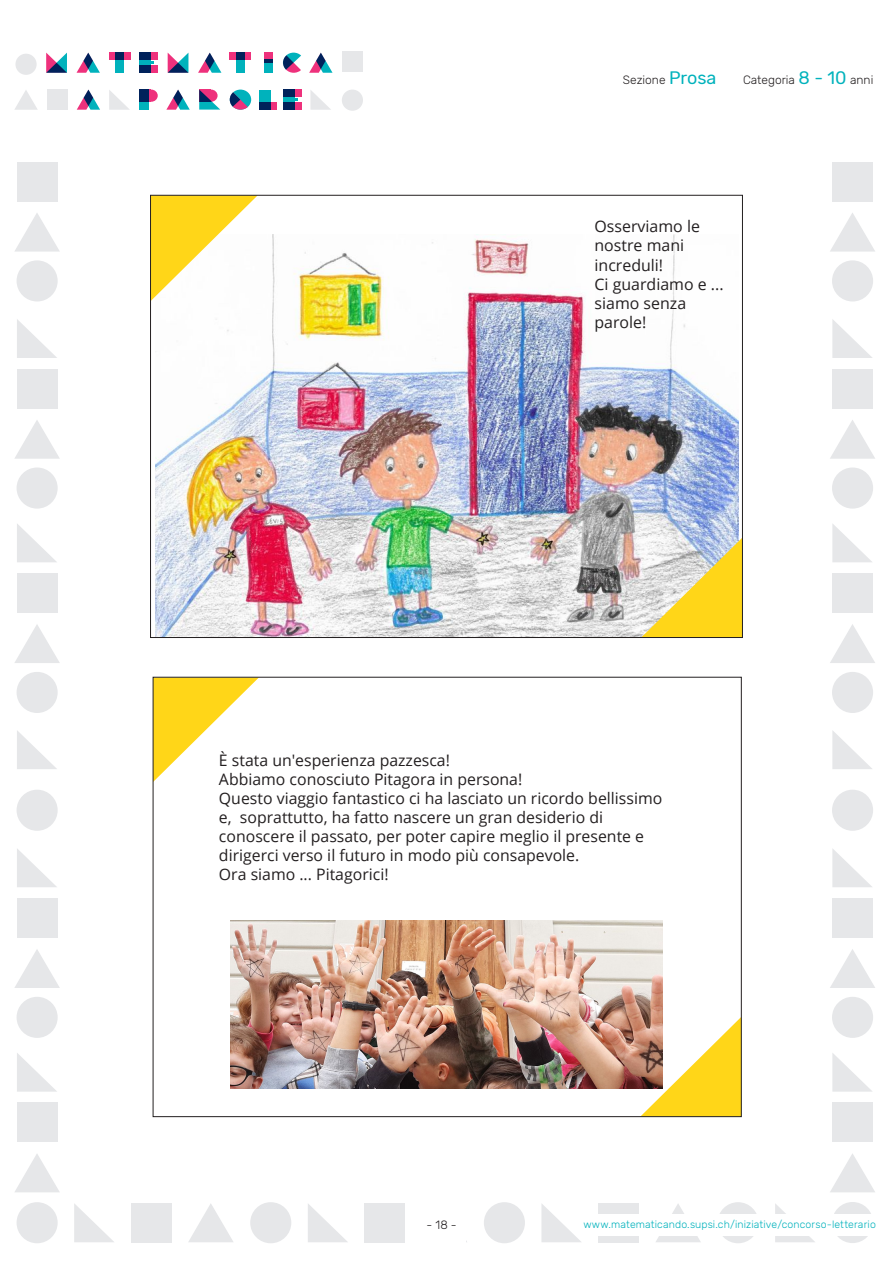
<style>
.page{position:relative;width:893px;height:1263px;background:#fff}
.page>*{position:absolute;margin:0;border:0;box-sizing:border-box;transform-origin:0 0}
.t1{font:15.9px/19px "Open Sans";color:#231f20}
.t2{font:300 12px "Rubik";color:#231f20}
.t3{font:300 10.5px "Rubik";letter-spacing:.01em;color:#00b2bc}
.s1{font-weight:400;font-size:18px;color:#00b2bc}
</style>
<div class="page">
<div style="left:250px;top:1202px;width:41px;height:41px;background:#e6e7e9;border-radius:50%"></div>
<div style="left:484px;top:1202px;width:41px;height:41px;background:#e6e7e9;border-radius:50%"></div>
<svg style="left:308px;top:1204px;width:40px;height:38px"></svg>
<svg style="left:541px;top:1204px;width:40px;height:38px"></svg>
<div style="left:365px;top:1203px;width:40px;height:39px;background:#e6e7e9"></div>
<div style="left:15px;top:54px;width:22px;height:21px;background:#e6e7e9;border-radius:50%"></div>
<svg style="left:77px;top:90px;width:23px;height:20px"></svg>
<div style="left:342px;top:51px;width:21px;height:20px;background:#e6e7e9"></div>
<div style="left:342px;top:90px;width:21px;height:21px;background:#e6e7e9;border-radius:50%"></div>
<div style="left:47px;top:90px;width:21px;height:20px;background:#e6e7e9"></div>
<svg style="left:46px;top:53px;width:21px;height:20px"></svg>
<svg style="left:77px;top:53px;width:23px;height:20px"></svg>
<div style="left:116px;top:53px;width:8px;height:20px;background:#00b2bc"></div>
<svg style="left:109px;top:53px;width:22px;height:7px"></svg>
<div style="left:283px;top:90px;width:11px;height:20px;background:#00b2bc"></div>
<svg style="left:283px;top:90px;width:18px;height:7px"></svg>
<svg style="left:283px;top:102px;width:18px;height:8px"></svg>
<svg style="left:283px;top:53px;width:18px;height:20px"></svg>
<div style="left:259px;top:102px;width:18px;height:8px;background:#ee317c"></div>
<svg style="left:259px;top:90px;width:12px;height:20px"></svg>
<div style="left:264px;top:53px;width:9px;height:10px;background:#ee317c"></div>
<svg style="left:264px;top:59px;width:9px;height:14px"></svg>
<svg style="left:109px;top:90px;width:21px;height:20px"></svg>
<svg style="left:309px;top:53px;width:24px;height:20px"></svg>
<svg style="left:310px;top:90px;width:21px;height:20px"></svg>
<svg style="left:15px;top:90px;width:23px;height:20px"></svg>
<svg style="left:168px;top:53px;width:20px;height:20px"></svg>
<svg style="left:166px;top:90px;width:24px;height:20px"></svg>
<div style="left:140px;top:53px;width:11px;height:20px;background:#00b2bc"></div>
<svg style="left:140px;top:53px;width:18px;height:7px"></svg>
<svg style="left:140px;top:65px;width:18px;height:8px"></svg>
<div style="left:145px;top:90px;width:13px;height:12px;background:#ee317c;border-radius:50%"></div>
<svg style="left:139px;top:90px;width:10px;height:20px"></svg>
<svg style="left:198px;top:53px;width:23px;height:20px"></svg>
<svg style="left:199px;top:90px;width:21px;height:20px"></svg>
<div style="left:236px;top:53px;width:9px;height:20px;background:#00b2bc"></div>
<svg style="left:230px;top:53px;width:21px;height:7px"></svg>
<div style="left:230px;top:90px;width:21px;height:20px;background:#00b2bc;border-radius:50%"></div>
<svg style="left:230px;top:92px;width:18px;height:18px"></svg>
<div style="left:17px;top:162px;width:40px;height:39px;background:#e6e7e9"></div>
<svg style="left:15px;top:213px;width:45px;height:39px"></svg>
<div style="left:17px;top:260px;width:41px;height:41px;background:#e6e7e9;border-radius:50%"></div>
<svg style="left:17px;top:319px;width:40px;height:39px"></svg>
<div style="left:17px;top:369px;width:40px;height:39px;background:#e6e7e9"></div>
<svg style="left:15px;top:420px;width:45px;height:39px"></svg>
<div style="left:17px;top:467px;width:41px;height:42px;background:#e6e7e9;border-radius:50%"></div>
<svg style="left:17px;top:524px;width:40px;height:38px"></svg>
<div style="left:17px;top:573px;width:40px;height:40px;background:#e6e7e9"></div>
<svg style="left:15px;top:625px;width:45px;height:38px"></svg>
<div style="left:17px;top:672px;width:41px;height:41px;background:#e6e7e9;border-radius:50%"></div>
<svg style="left:17px;top:731px;width:40px;height:38px"></svg>
<div style="left:17px;top:790px;width:41px;height:41px;background:#e6e7e9;border-radius:50%"></div>
<svg style="left:17px;top:849px;width:40px;height:38px"></svg>
<div style="left:17px;top:898px;width:40px;height:40px;background:#e6e7e9"></div>
<svg style="left:14px;top:949px;width:46px;height:39px"></svg>
<div style="left:17px;top:997px;width:41px;height:41px;background:#e6e7e9;border-radius:50%"></div>
<svg style="left:17px;top:1053px;width:40px;height:39px"></svg>
<div style="left:17px;top:1103px;width:40px;height:39px;background:#e6e7e9"></div>
<svg style="left:15px;top:1154px;width:45px;height:38px"></svg>
<div style="left:17px;top:1202px;width:41px;height:41px;background:#e6e7e9;border-radius:50%"></div>
<div style="left:832px;top:162px;width:41px;height:39px;background:#e6e7e9"></div>
<svg style="left:830px;top:213px;width:45px;height:39px"></svg>
<div style="left:832px;top:260px;width:41px;height:41px;background:#e6e7e9;border-radius:50%"></div>
<svg style="left:832px;top:319px;width:40px;height:39px"></svg>
<div style="left:832px;top:369px;width:41px;height:39px;background:#e6e7e9"></div>
<svg style="left:830px;top:420px;width:45px;height:39px"></svg>
<div style="left:832px;top:467px;width:41px;height:42px;background:#e6e7e9;border-radius:50%"></div>
<svg style="left:832px;top:524px;width:40px;height:38px"></svg>
<div style="left:832px;top:573px;width:41px;height:40px;background:#e6e7e9"></div>
<svg style="left:830px;top:624px;width:45px;height:39px"></svg>
<div style="left:832px;top:672px;width:41px;height:41px;background:#e6e7e9;border-radius:50%"></div>
<svg style="left:832px;top:730px;width:40px;height:39px"></svg>
<div style="left:832px;top:790px;width:41px;height:41px;background:#e6e7e9;border-radius:50%"></div>
<svg style="left:832px;top:849px;width:40px;height:38px"></svg>
<div style="left:832px;top:898px;width:41px;height:40px;background:#e6e7e9"></div>
<svg style="left:830px;top:949px;width:45px;height:39px"></svg>
<div style="left:832px;top:997px;width:41px;height:41px;background:#e6e7e9;border-radius:50%"></div>
<svg style="left:832px;top:1053px;width:40px;height:39px"></svg>
<div style="left:832px;top:1103px;width:41px;height:39px;background:#e6e7e9"></div>
<svg style="left:830px;top:1154px;width:45px;height:38px"></svg>
<div style="left:832px;top:1202px;width:41px;height:41px;background:#e6e7e9;border-radius:50%"></div>
<svg style="left:74px;top:1204px;width:40px;height:38px"></svg>
<div style="left:131px;top:1203px;width:41px;height:39px;background:#e6e7e9"></div>
<svg style="left:188px;top:1204px;width:45px;height:38px"></svg>
<div style="left:717px;top:1202px;width:42px;height:41px;background:#e6e7e9;border-radius:50%"></div>
<svg style="left:775px;top:1204px;width:40px;height:38px"></svg>
<div style="left:598px;top:1203px;width:41px;height:39px;background:#e6e7e9"></div>
<svg style="left:656px;top:1204px;width:45px;height:38px"></svg>
<div style="left:578px;top:1214px;width:298px;height:22px;background:#fff"></div>
<img style="left:156px;top:234px;width:582px;height:402px">
<svg style="left:152px;top:197px;width:106px;height:104px"></svg>
<svg style="left:641px;top:537px;width:100px;height:99px;background:#ead881"></svg>
<svg style="left:155px;top:679px;width:103px;height:101px"></svg>
<svg style="left:642px;top:1019px;width:97px;height:96px"></svg>
<img style="left:230px;top:920px;width:433px;height:169px">
<p class="t2" style="left:623px;top:73px;width:95px">Sezione <span class="s1">Prosa</span></p>
<p class="t2" style="left:743px;top:73px;width:132px">Categoria <span class="s1">8 - 10</span> anni</p>
<p class="t1" style="left:594px;top:216px;width:131px">Osserviamo le nostre mani increduli!<br>Ci guardiamo e ... siamo senza parole!</p>
<p class="t1" style="left:219px;top:750px;width:445px">È stata un'esperienza pazzesca!<br>Abbiamo conosciuto Pitagora in persona!<br>Questo viaggio fantastico ci ha lasciato un ricordo bellissimo e, soprattutto, ha fatto nascere un gran desiderio di conoscere il passato, per poter capire meglio il presente e dirigerci verso il futuro in modo più consapevole.<br>Ora siamo ... Pitagorici!</p>
<p class="t2" style="left:427px;top:1218px;width:32px">- 18 -</p>
<p class="t3" style="left:583px;top:1218px;width:294px">www.matematicando.supsi.ch/iniziative/concorso-letterario</p>
</div>
